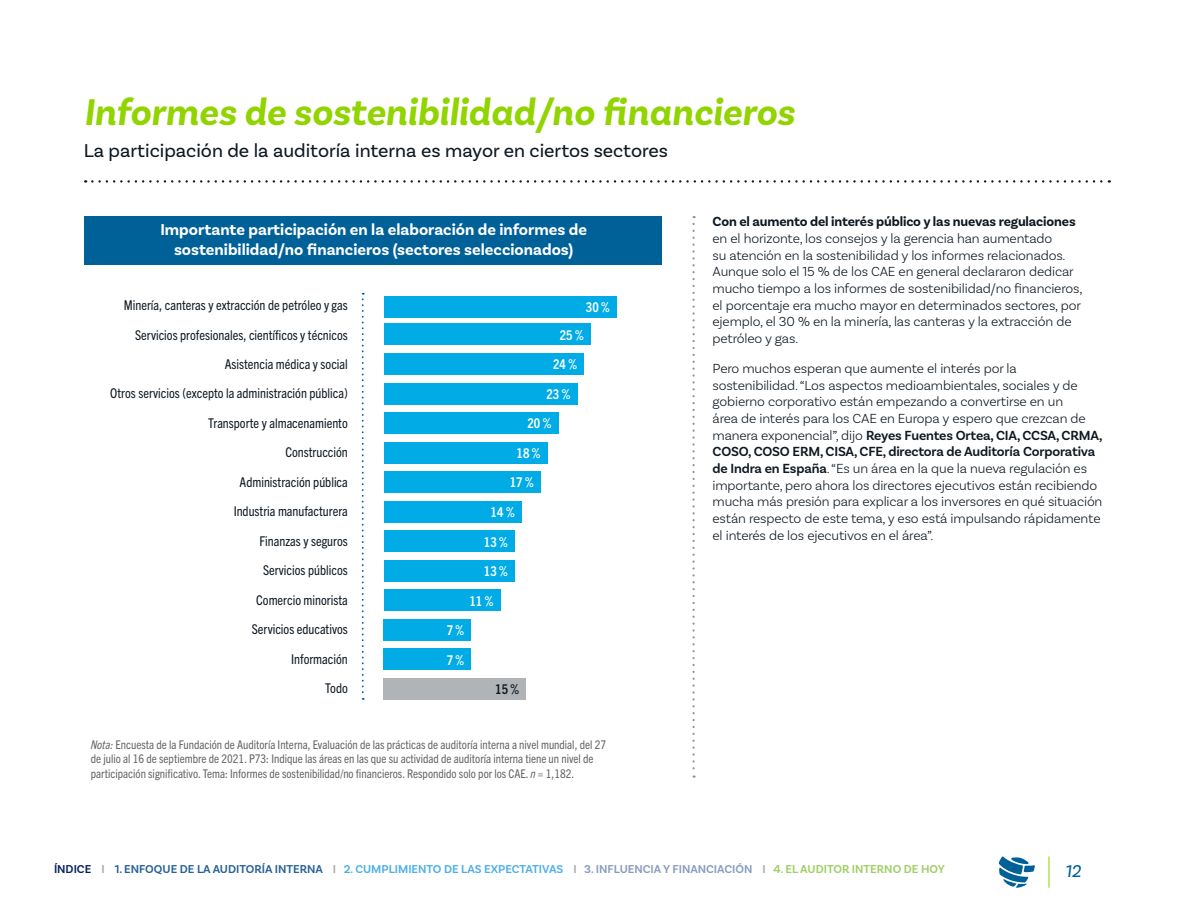
<style>
.page{position:relative;width:1188px;height:918px;background:#fff}
.page>*{position:absolute;margin:0;border:0;box-sizing:border-box;transform-origin:0 0}
.t1{font:italic 700 39px "Basic Sans";color:#91d400}
.t2{font:19.5px "Basic Sans";color:#0e1821}
.t3{font:italic 18px "Basic Sans";color:#006098}
.t4{font:700 16.5px/19.8px "Basic Sans";color:#fff;text-align:center}
.t5{font:300 13.8px/16.6px "Basic Sans";letter-spacing:-.01em;color:#0e1821}
.t6{font:700 13.8px "Basic Sans";letter-spacing:-.01em;color:#0e1821}
.t7{font:condensed 13.5px/29.4px "Trade Gothic Next LT Pro";color:#0e1821;text-align:right}
.t8{font:700 condensed 13.5px "Trade Gothic Next LT Pro";color:#fff}
.t9{font:700 condensed 13.5px "Trade Gothic Next LT Pro";color:#0e1821}
.t10{font:condensed 12px/14.4px "Trade Gothic Next LT Pro";color:#65656a}
.t11{font:600 12px "Basic Sans";color:#4dafe9}
.s1{font-style:italic}
.s2{font-weight:600}
.s3{color:#07215c}
.s4{color:#a7a9ac}
.s5{color:#276194}
.s6{color:#879cbd}
.s7{color:#a0cd63}
</style>
<div class="page">
<svg style="left:999px;top:856px;width:36px;height:32px"></svg>
<hr style="left:1049px;top:856px;width:1px;height:32px;background:#91d400">
<div style="left:384px;top:649px;width:87px;height:21px;background:#00abe6"></div>
<div style="left:384px;top:678px;width:142px;height:22px;background:#b1b4b6"></div>
<svg style="left:92px;top:180px;width:1018px;height:3px"></svg>
<svg style="left:692px;top:224px;width:3px;height:554px"></svg>
<div style="left:84px;top:216px;width:578px;height:49px;background:#006098"></div>
<svg style="left:362px;top:293px;width:2px;height:407px"></svg>
<div style="left:384px;top:296px;width:233px;height:22px;background:#00abe6"></div>
<div style="left:384px;top:353px;width:200px;height:22px;background:#00abe6"></div>
<div style="left:384px;top:383px;width:193px;height:21px;background:#00abe6"></div>
<div style="left:384px;top:412px;width:174px;height:22px;background:#00abe6"></div>
<div style="left:384px;top:442px;width:163px;height:21px;background:#00abe6"></div>
<div style="left:384px;top:471px;width:157px;height:22px;background:#00abe6"></div>
<div style="left:384px;top:501px;width:137px;height:22px;background:#00abe6"></div>
<div style="left:384px;top:531px;width:131px;height:21px;background:#00abe6"></div>
<div style="left:384px;top:560px;width:131px;height:22px;background:#00abe6"></div>
<div style="left:384px;top:590px;width:116px;height:21px;background:#00abe6"></div>
<div style="left:384px;top:619px;width:87px;height:22px;background:#00abe6"></div>
<div style="left:384px;top:324px;width:207px;height:21px;background:#00abe6"></div>
<h1 class="t1" style="left:84px;top:89px;width:712px">Informes de sostenibilidad/no financieros</h1>
<h2 class="t2" style="left:84px;top:139px;width:586px">La participación de la auditoría interna es mayor en ciertos sectores</h2>
<p class="t4" style="left:160px;top:220px;width:428px">Importante participación en la elaboración de informes de sostenibilidad/no financieros (sectores seleccionados)</p>
<p class="t7" style="left:110px;top:290px;width:239px">Minería, canteras y extracción de petróleo y gas<br>Servicios profesionales, científicos y técnicos<br>Asistencia médica y social<br>Otros servicios (excepto la administración pública)<br>Transporte y almacenamiento<br>Construcción<br>Administración pública<br>Industria manufacturera<br>Finanzas y seguros<br>Servicios públicos<br>Comercio minorista<br>Servicios educativos<br>Información<br>Todo</p>
<p class="t8" style="left:586px;top:298px;width:25px">30 %</p>
<p class="t8" style="left:560px;top:326px;width:25px">25 %</p>
<p class="t8" style="left:553px;top:355px;width:25px">24 %</p>
<p class="t8" style="left:546px;top:385px;width:25px">23 %</p>
<p class="t8" style="left:527px;top:414px;width:25px">20 %</p>
<p class="t8" style="left:517px;top:444px;width:25px">18 %</p>
<p class="t8" style="left:510px;top:473px;width:25px">17 %</p>
<p class="t8" style="left:491px;top:503px;width:25px">14 %</p>
<p class="t8" style="left:484px;top:532px;width:25px">13 %</p>
<p class="t8" style="left:484px;top:562px;width:25px">13 %</p>
<p class="t8" style="left:470px;top:591px;width:25px">11 %</p>
<p class="t8" style="left:447px;top:621px;width:19px">7 %</p>
<p class="t8" style="left:447px;top:651px;width:19px">7 %</p>
<p class="t9" style="left:495px;top:680px;width:25px">15 %</p>
<p class="t10" style="left:91px;top:737px;width:517px"><span class="s1">Nota:</span> Encuesta de la Fundación de Auditoría Interna, Evaluación de las prácticas de auditoría interna a nivel mundial, del 27 de julio al 16 de septiembre de 2021. P73: Indique las áreas en las que su actividad de auditoría interna tiene un nivel de participación significativo. Tema: Informes de sostenibilidad/no financieros. Respondido solo por los CAE. <span class="s1">n</span> = 1,182.</p>
<p class="t6" style="left:713px;top:213px;width:365px">Con el aumento del interés público y las nuevas regulaciones</p>
<p class="t5" style="left:713px;top:230px;width:371px">en el horizonte, los consejos y la gerencia han aumentado<br>su atención en la sostenibilidad y los informes relacionados.<br>Aunque solo el 15 % de los CAE en general declararon dedicar mucho tiempo a los informes de sostenibilidad/no financieros, el porcentaje era mucho mayor en determinados sectores, por ejemplo, el 30 % en la minería, las canteras y la extracción de petróleo y gas.</p>
<p class="t5" style="left:713px;top:360px;width:391px">Pero muchos esperan que aumente el interés por la sostenibilidad. “Los aspectos medioambientales, sociales y de gobierno corporativo están empezando a convertirse en un<br>área de interés para los CAE en Europa y espero que crezcan de manera exponencial”, dijo <span class="s2">Reyes Fuentes Ortea, CIA, CCSA, CRMA, COSO, COSO ERM, CISA, CFE, directora de Auditoría Corporativa de Indra en España</span>. “Es un área en la que la nueva regulación es importante, pero ahora los directores ejecutivos están recibiendo mucha más presión para explicar a los inversores en qué situación están respecto de este tema, y eso está impulsando rápidamente el interés de los ejecutivos en el área”.</p>
<p class="t11" style="left:54px;top:862px;width:892px"><span class="s3">ÍNDICE</span> <span class="s4">I</span> <span class="s5">1. ENFOQUE DE LA AUDITORÍA INTERNA</span> <span class="s4">I</span> 2. CUMPLIMIENTO DE LAS EXPECTATIVAS <span class="s4">I</span> <span class="s6">3. INFLUENCIA Y FINANCIACIÓN</span> <span class="s4">I</span> <span class="s7">4. EL AUDITOR INTERNO DE HOY</span></p>
<h3 class="t3" style="left:1065px;top:861px;width:17px">12</h3>
</div>
